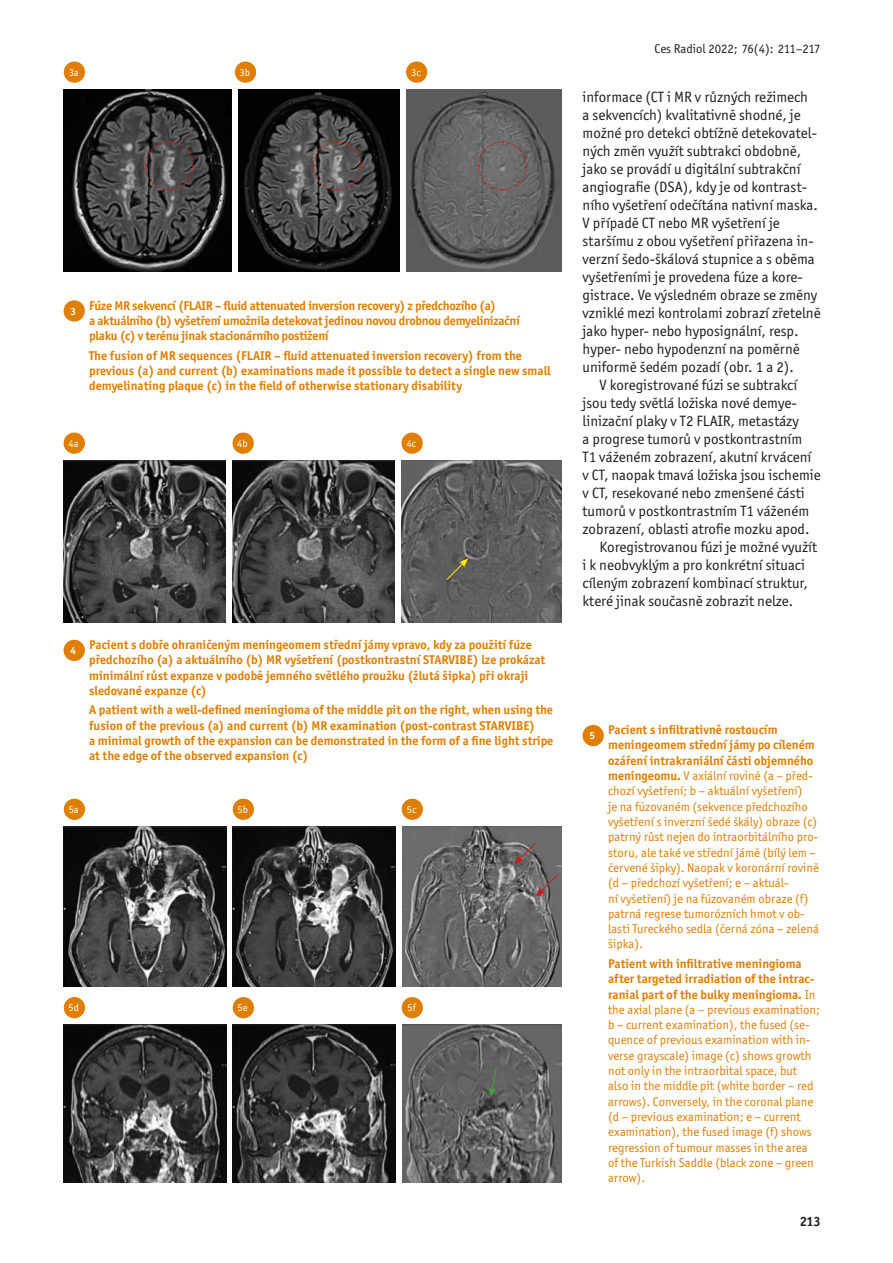
<style>
.page{position:relative;width:893px;height:1263px;background:#fff}
.page>*{position:absolute;margin:0;border:0;box-sizing:border-box;transform-origin:0 0}
.t1{font:15px "Officina Sans Itc TOT";color:#1d1d1b}
.t2{font:700 13.5px "Officina Sans Itc TOT";color:#1d1d1b}
.t3{font:12.75px/15.3px "Officina Sans Itc TOT";color:#df7e00}
.t4{font:700 12.75px/15.3px "Officina Sans Itc TOT";color:#df7e00}
.t5{font:700 12.75px/15.3px "Officina Sans Itc TOT";letter-spacing:-.02em;color:#df7e00}
.t6{font:12.75px "Officina Sans Itc TOT";color:#1d1d1b}
.t7{font:10.5px "Officina Sans Itc TOT";color:#fff}
.s1{font-weight:700}
</style>
<div class="page">
<img style="left:64px;top:89px;width:168px;height:182px">
<img style="left:238px;top:89px;width:162px;height:182px">
<img style="left:406px;top:89px;width:155px;height:182px">
<div style="left:64px;top:61px;width:21px;height:22px;background:#df7e00;border-radius:50%"></div>
<div style="left:235px;top:61px;width:21px;height:22px;background:#df7e00;border-radius:50%"></div>
<div style="left:406px;top:61px;width:21px;height:22px;background:#df7e00;border-radius:50%"></div>
<div style="left:64px;top:300px;width:21px;height:22px;background:#df7e00;border-radius:50%"></div>
<img style="left:64px;top:460px;width:162px;height:162px">
<img style="left:233px;top:460px;width:162px;height:162px">
<img style="left:401px;top:460px;width:160px;height:162px">
<div style="left:64px;top:432px;width:21px;height:22px;background:#df7e00;border-radius:50%"></div>
<div style="left:233px;top:432px;width:21px;height:22px;background:#df7e00;border-radius:50%"></div>
<div style="left:401px;top:432px;width:22px;height:22px;background:#df7e00;border-radius:50%"></div>
<div style="left:64px;top:640px;width:21px;height:21px;background:#df7e00;border-radius:50%"></div>
<img style="left:64px;top:826px;width:162px;height:160px">
<img style="left:233px;top:826px;width:162px;height:160px">
<img style="left:402px;top:826px;width:159px;height:160px">
<div style="left:64px;top:799px;width:21px;height:21px;background:#df7e00;border-radius:50%"></div>
<div style="left:233px;top:799px;width:21px;height:21px;background:#df7e00;border-radius:50%"></div>
<div style="left:402px;top:799px;width:21px;height:21px;background:#df7e00;border-radius:50%"></div>
<img style="left:64px;top:1025px;width:162px;height:157px">
<img style="left:233px;top:1025px;width:162px;height:157px">
<img style="left:402px;top:1025px;width:159px;height:157px">
<div style="left:64px;top:997px;width:21px;height:21px;background:#df7e00;border-radius:50%"></div>
<div style="left:233px;top:997px;width:21px;height:21px;background:#df7e00;border-radius:50%"></div>
<div style="left:402px;top:997px;width:21px;height:21px;background:#df7e00;border-radius:50%"></div>
<div style="left:583px;top:725px;width:21px;height:21px;background:#df7e00;border-radius:50%"></div>
<svg style="left:144px;top:141px;width:51px;height:50px;background:#554f4f"></svg>
<svg style="left:312px;top:141px;width:50px;height:50px;background:#605a5a"></svg>
<svg style="left:477px;top:141px;width:50px;height:50px;background:#706a6a"></svg>
<svg style="left:446px;top:558px;width:22px;height:22px"></svg>
<svg style="left:514px;top:842px;width:23px;height:22px"></svg>
<svg style="left:536px;top:874px;width:22px;height:22px"></svg>
<svg style="left:489px;top:1067px;width:8px;height:30px"></svg>
<p class="t7" style="left:69px;top:66px;width:12px">3a</p>
<p class="t7" style="left:240px;top:66px;width:12px">3b</p>
<p class="t7" style="left:411px;top:66px;width:11px">3c</p>
<p class="t5" style="left:89px;top:297px;width:432px;text-indent:-19px"><sub>3</sub> Fúze MR sekvencí (FLAIR – fluid attenuated inversion recovery) z předchozího (a)<br>a aktuálního (b) vyšetření umožnila detekovat jedinou novou drobnou demyelinizační plaku (c) v terénu jinak stacionárního postižení</p>
<p class="t4" style="left:89px;top:348px;width:463px">The fusion of MR sequences (FLAIR – fluid attenuated inversion recovery) from the previous (a) and current (b) examinations made it possible to detect a single new small demyelinating plaque (c) in the field of otherwise stationary disability</p>
<p class="t7" style="left:69px;top:437px;width:12px">4a</p>
<p class="t7" style="left:237px;top:437px;width:12px">4b</p>
<p class="t7" style="left:407px;top:437px;width:11px">4c</p>
<p class="t4" style="left:89px;top:637px;width:458px;text-indent:-19px"><sub>4</sub> Pacient s dobře ohraničeným meningeomem střední jámy vpravo, kdy za použití fúze předchozího (a) a aktuálního (b) MR vyšetření (postkontrastní STARVIBE) lze prokázat minimální růst expanze v podobě jemného světlého proužku (žlutá šipka) při okraji sledované expanze (c)</p>
<p class="t4" style="left:89px;top:702px;width:466px">A patient with a well-defined meningioma of the middle pit on the right, when using the fusion of the previous (a) and current (b) MR examination (post-contrast STARVIBE)<br>a minimal growth of the expansion can be demonstrated in the form of a fine light stripe at the edge of the observed expansion (c)</p>
<p class="t7" style="left:69px;top:803px;width:12px">5a</p>
<p class="t7" style="left:237px;top:803px;width:12px">5b</p>
<p class="t7" style="left:407px;top:803px;width:11px">5c</p>
<p class="t7" style="left:68px;top:1002px;width:12px">5d</p>
<p class="t7" style="left:238px;top:1002px;width:12px">5e</p>
<p class="t7" style="left:407px;top:1002px;width:10px">5f</p>
<p class="t6" style="left:654px;top:41px;width:168px">Ces Radiol 2022; 76(4): 211–217</p>
<p class="t1" style="left:583px;top:88px;width:227px">informace (CT i MR v různých režimech</p>
<p class="t1" style="left:583px;top:106px;width:220px">a sekvencích) kvalitativně shodné, je</p>
<p class="t1" style="left:583px;top:124px;width:236px">možné pro detekci obtížně detekovatel-</p>
<p class="t1" style="left:583px;top:142px;width:220px">ných změn využít subtrakci obdobně,</p>
<p class="t1" style="left:583px;top:160px;width:220px">jako se provádí u digitální subtrakční</p>
<p class="t1" style="left:583px;top:178px;width:226px">angiografie (DSA), kdy je od kontrast-</p>
<p class="t1" style="left:583px;top:196px;width:237px">ního vyšetření odečítána nativní maska.</p>
<p class="t1" style="left:583px;top:214px;width:199px">V případě CT nebo MR vyšetření je</p>
<p class="t1" style="left:583px;top:232px;width:233px">staršímu z obou vyšetření přiřazena in-</p>
<p class="t1" style="left:583px;top:250px;width:234px">verzní šedo-škálová stupnice a s oběma</p>
<p class="t1" style="left:583px;top:268px;width:222px">vyšetřeními je provedena fúze a kore-</p>
<p class="t1" style="left:583px;top:286px;width:236px">gistrace. Ve výsledném obraze se změny</p>
<p class="t1" style="left:583px;top:304px;width:240px">vzniklé mezi kontrolami zobrazí zřetelně</p>
<p class="t1" style="left:583px;top:322px;width:217px">jako hyper- nebo hyposignální, resp.</p>
<p class="t1" style="left:583px;top:340px;width:219px">hyper- nebo hypodenzní na poměrně</p>
<p class="t1" style="left:583px;top:358px;width:213px">uniformě šedém pozadí (obr. 1 a 2).</p>
<p class="t1" style="left:600px;top:376px;width:199px">V koregistrované fúzi se subtrakcí</p>
<p class="t1" style="left:583px;top:394px;width:216px">jsou tedy světlá ložiska nové demye-</p>
<p class="t1" style="left:583px;top:412px;width:218px">linizační plaky v T2 FLAIR, metastázy</p>
<p class="t1" style="left:583px;top:430px;width:221px">a progrese tumorů v postkontrastním</p>
<p class="t1" style="left:583px;top:448px;width:230px">T1 váženém zobrazení, akutní krvácení</p>
<p class="t1" style="left:583px;top:466px;width:240px">v CT, naopak tmavá ložiska jsou ischemie</p>
<p class="t1" style="left:583px;top:484px;width:224px">v CT, resekované nebo zmenšené části</p>
<p class="t1" style="left:583px;top:502px;width:228px">tumorů v postkontrastním T1 váženém</p>
<p class="t1" style="left:583px;top:520px;width:229px">zobrazení, oblasti atrofie mozku apod.</p>
<p class="t1" style="left:600px;top:538px;width:219px">Koregistrovanou fúzi je možné využít</p>
<p class="t1" style="left:583px;top:556px;width:224px">i k neobvyklým a pro konkrétní situaci</p>
<p class="t1" style="left:583px;top:574px;width:227px">cíleným zobrazení kombinací struktur,</p>
<p class="t1" style="left:583px;top:592px;width:212px">které jinak současně zobrazit nelze.</p>
<p class="t3" style="left:608px;top:722px;width:212px;text-indent:-19px"><sub>5</sub> <span class="s1">Pacient s infiltrativně rostoucím meningeomem střední jámy po cíleném ozáření intrakraniální části objemného meningeomu.</span> V axiální rovině (a – před&shy;chozí vyšetření; b – aktuální vyšetření)<br>je na fúzovaném (sekvence předchozího vyšetření s inverzní šedé škály) obraze (c) patrný růst nejen do intraorbitálního pro&shy;storu, ale také ve střední jámě (bílý lem – červené šipky). Naopak v koronární rovině (d – předchozí vyšetření; e – aktuál-<br>ní vyšetření) je na fúzovaném obraze (f) patrná regrese tumorózních hmot v ob&shy;lasti Tureckého sedla (černá zóna – zelená šipka).</p>
<p class="t3" style="left:608px;top:956px;width:213px"><span class="s1">Patient with infiltrative meningioma after targeted irradiation of the intrac&shy;ranial part of the bulky meningioma.</span> In the axial plane (a – previous examination; b – current examination), the fused (se&shy;quence of previous examination with in&shy;verse grayscale) image (c) shows growth not only in the intraorbital space, but also in the middle pit (white border – red arrows). Conversely, in the coronal plane (d – previous examination; e – current examination), the fused image (f) shows regression of tumour masses in the area of the Turkish Saddle (black zone – green arrow).</p>
<p class="t2" style="left:800px;top:1213px;width:23px">213</p>
</div>
